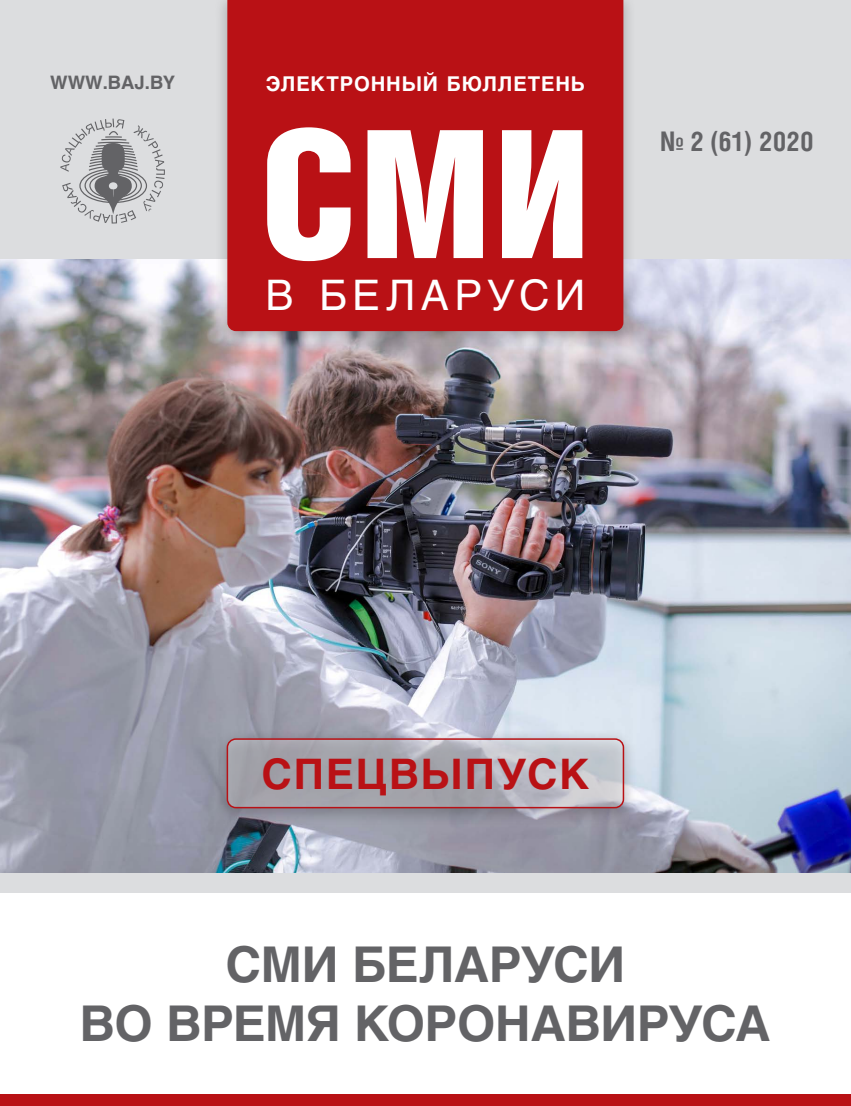
<style>
.page{position:relative;width:851px;height:1106px;background:#fff}
.page>*{position:absolute;margin:0;border:0;box-sizing:border-box;transform-origin:0 0}
.t1{font:178.05px "Helios Cond Black C";color:#fff}
.t2{font:700 48.9px/58.7px "Helios C";letter-spacing:-.01em;color:#636366;text-align:center}
.t3{font:700 41.7px "Helios C";letter-spacing:.045em;color:#b91115}
.t4{font:41.7px "Helios C";letter-spacing:.125em;color:#fff}
.t5{font:700 27px "Helios Cond C";color:#636366}
.t6{font:700 20.25px "Helios C";letter-spacing:.04em;color:#fff}
.t7{font:700 18.3px "Helios C";color:#636366}
</style>
<div class="page">
<img style="left:0;top:258px;width:850px;height:615px">
<div style="left:0;top:0;width:850px;height:258px;background:#dcdddf"></div>
<svg style="left:60px;top:119px;width:105px;height:104px"></svg>
<div style="left:213px;top:0;width:424px;height:349px;background:#231f20;opacity:.25"></div>
<div style="left:227px;top:0;width:396px;height:331px;background:#b91115"></div>
<div style="left:213px;top:728px;width:425px;height:98px;background:#231f20;opacity:.25"></div>
<svg style="left:227px;top:739px;width:396px;height:68px;background:#aeafb6"></svg>
<div style="left:226px;top:738px;width:398px;height:70px;border:2px solid #b91115;border-radius:9px"></div>
<div style="left:0;top:1094px;width:850px;height:12px;background:#b91115"></div>
<div style="left:0;top:873px;width:850px;height:19px;background:#dcdddf"></div>
<p class="t7" style="left:50px;top:72px;width:126px">WWW.BAJ.BY</p>
<p class="t6" style="left:265px;top:72px;width:321px">ЭЛЕКТРОННЫЙ БЮЛЛЕТЕНЬ</p>
<h1 class="t1" style="left:260px;top:93px;width:333px">СМИ</h1>
<p class="t4" style="left:265px;top:271px;width:321px">В БЕЛАРУСИ</p>
<p class="t5" style="left:660px;top:125px;width:155px">№ 2 (61) 2020</p>
<p class="t3" style="left:261px;top:750px;width:329px">СПЕЦВЫПУСК</p>
<p class="t2" style="left:80px;top:935px;width:692px">CМИ БЕЛАРУСИ<br>ВО ВРЕМЯ КОРОНАВИРУСА</p>
</div>
